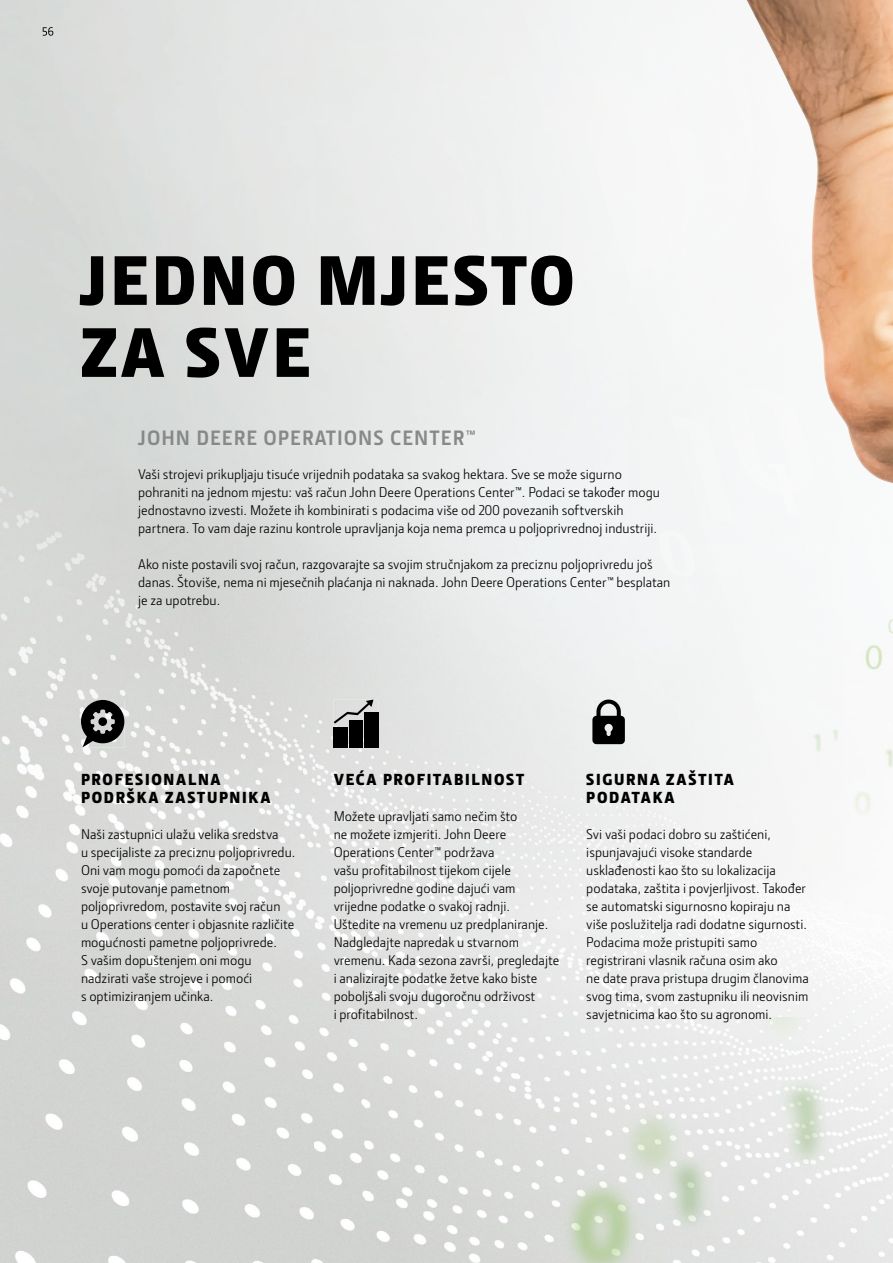
<style>
.page{position:relative;width:893px;height:1263px;background:#fff}
.page>*{position:absolute;margin:0;border:0;box-sizing:border-box;transform-origin:0 0}
.t1{font:900 72px/72px "Section";letter-spacing:.05em;color:#000}
.t2{font:700 21px "JD Sans Pro";letter-spacing:.05em;color:#878988}
.t3{font:900 16.5px/18px "Section";letter-spacing:.105em;color:#000}
.t4{font:14.25px/18px "JD Sans Pro";color:#000}
</style>
<div class="page">
<img style="left:0;top:0;width:630px;height:947px">
<div style="left:0;top:947px;width:315px;height:316px;background:#d3d4d2"></div>
<img style="left:315px;top:947px;width:316px;height:105px">
<img style="left:315px;top:1052px;width:51px;height:211px">
<svg style="left:43px;top:27px;width:10px;height:9px"></svg>
<img style="left:747px;top:0;width:146px;height:483px">
<img style="left:81px;top:700px;width:43px;height:47px">
<svg style="left:98px;top:717px;width:10px;height:9px"></svg>
<img style="left:334px;top:699px;width:44px;height:48px">
<img style="left:334px;top:728px;width:13px;height:19px">
<img style="left:349px;top:724px;width:14px;height:23px">
<img style="left:365px;top:713px;width:13px;height:34px">
<img style="left:334px;top:699px;width:39px;height:25px">
<img style="left:592px;top:699px;width:33px;height:45px">
<img style="left:366px;top:1017px;width:527px;height:246px">
<div style="left:699px;top:545px;width:194px;height:325px;background:#f6f7f7"></div>
<h1 class="t1" style="left:81px;top:244px;width:495px">JEDNO MJESTO<br>ZA SVE</h1>
<h2 class="t2" style="left:138px;top:424px;width:339px">JOHN DEERE OPERATIONS CENTER™</h2>
<p class="t4" style="left:138px;top:464px;width:523px">Vaši strojevi prikupljaju tisuće vrijednih podataka sa svakog hektara. Sve se može sigurno pohraniti na jednom mjestu: vaš račun John Deere Operations Center™. Podaci se također mogu jednostavno izvesti. Možete ih kombinirati s podacima više od 200 povezanih softverskih partnera. To vam daje razinu kontrole upravljanja koja nema premca u poljoprivrednoj industriji.</p>
<p class="t4" style="left:138px;top:554px;width:534px">Ako niste postavili svoj račun, razgovarajte sa svojim stručnjakom za preciznu poljoprivredu još danas. Štoviše, nema ni mjesečnih plaćanja ni naknada. John Deere Operations Center™ besplatan je za upotrebu.</p>
<p class="t3" style="left:81px;top:770px;width:191px">PROFESIONALNA<br>PODRŠKA ZASTUPNIKA</p>
<p class="t4" style="left:81px;top:825px;width:216px">Naši zastupnici ulažu velika sredstva<br>u specijaliste za preciznu poljoprivredu.<br>Oni vam mogu pomoći da započnete svoje putovanje pametnom poljoprivredom, postavite svoj račun<br>u Operations center i objasnite različite mogućnosti pametne poljoprivrede.<br>S vašim dopuštenjem oni mogu nadzirati vaše strojeve i pomoći<br>s optimiziranjem učinka.</p>
<p class="t3" style="left:334px;top:770px;width:192px">VEĆA PROFITABILNOST</p>
<p class="t4" style="left:334px;top:807px;width:227px">Možete upravljati samo nečim što<br>ne možete izmjeriti. John Deere Operations Center™ podržava<br>vašu profitabilnost tijekom cijele poljoprivredne godine dajući vam vrijedne podatke o svakoj radnji.<br>Uštedite na vremenu uz predplaniranje.<br>Nadgledajte napredak u stvarnom vremenu. Kada sezona završi, pregledajte i analizirajte podatke žetve kako biste poboljšali svoju dugoročnu održivost<br>i profitabilnost.</p>
<p class="t3" style="left:586px;top:770px;width:149px">SIGURNA ZAŠTITA<br>PODATAKA</p>
<p class="t4" style="left:586px;top:825px;width:224px">Svi vaši podaci dobro su zaštićeni, ispunjavajući visoke standarde usklađenosti kao što su lokalizacija podataka, zaštita i povjerljivost. Također se automatski sigurnosno kopiraju na više poslužitelja radi dodatne sigurnosti.<br>Podacima može pristupiti samo registrirani vlasnik računa osim ako<br>ne date prava pristupa drugim članovima svog tima, svom zastupniku ili neovisnim savjetnicima kao što su agronomi.</p>
</div>
